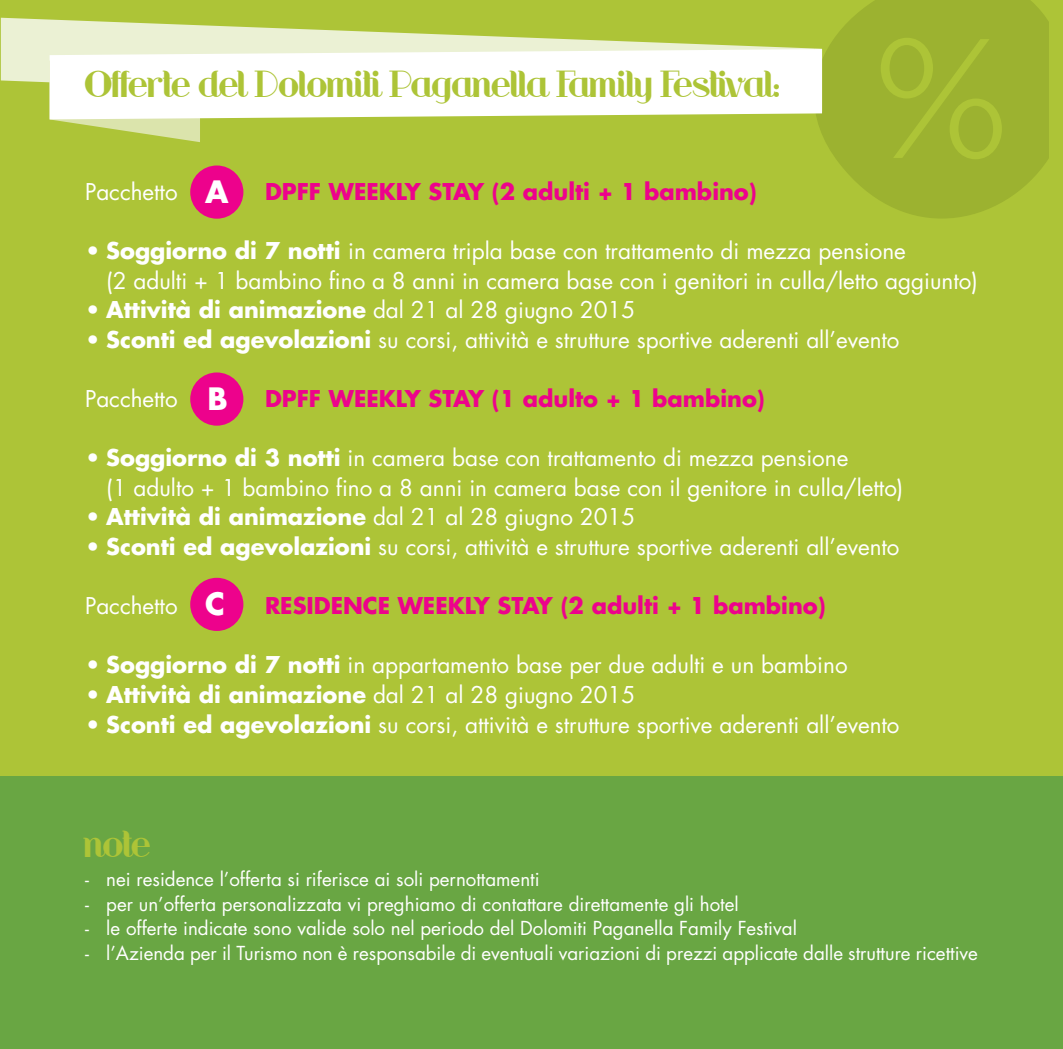
<style>
.page{position:relative;width:1063px;height:1049px;background:#fff}
.page>*{position:absolute;margin:0;border:0;box-sizing:border-box;transform-origin:0 0}
.t1{font:35px "Riot Squad";letter-spacing:-.015em;color:#adc437}
.t2{font:700 30px "Futura";color:#fff}
.t3{font:22.5px/29.8px "Futura";color:#fff}
.t4{font:700 22.5px "Futura";color:#fff}
.t5{font:700 22.5px "Futura";color:#ed028c}
.t6{font:18.75px "Futura";color:#fff}
.s1{font-weight:700}
.s2{font-weight:400}
</style>
<div class="page">
<div style="left:0;top:0;width:1063px;height:776px;background:#adc437"></div>
<svg style="left:817px;top:0;width:232px;height:219px;fill:#9cb230"></svg>
<svg style="left:881px;top:38px;width:121px;height:121px"></svg>
<div style="left:0;top:776px;width:1063px;height:273px;background:#69a643"></div>
<div style="left:190px;top:165px;width:53px;height:54px;background:#ed028c;border-radius:50%"></div>
<div style="left:190px;top:372px;width:53px;height:54px;background:#ed028c;border-radius:50%"></div>
<div style="left:190px;top:578px;width:53px;height:53px;background:#ed028c;border-radius:50%"></div>
<svg style="left:1px;top:18px;width:813px;height:93px;fill:#e8efcd"></svg>
<svg style="left:50px;top:119px;width:150px;height:23px"></svg>
<svg style="left:50px;top:49px;width:772px;height:70px;background:#fbfcf5"></svg>
<h1 class="t1" style="left:85px;top:65px;width:696px">Offerte del Dolomiti Paganella Family Festival:</h1>
<h2 class="t2" style="left:205px;top:178px;width:25px">A</h2>
<p class="t3" style="left:85px;top:179px;width:94px">Pacchetto</p>
<p class="t5" style="left:265px;top:181px;width:493px">DPFF WEEKLY STAY (2 adulti + 1 bambino)</p>
<p class="t3" style="left:106px;top:238px;width:873px;text-indent:-21px"><span class="s1">• Soggiorno di 7 notti</span> in camera tripla base con trattamento di mezza pensione<br>(2 adulti + 1 bambino fino a 8 anni in camera base con i genitori in culla/letto aggiunto)</p>
<p class="t4" style="left:85px;top:299px;width:552px">• Attività di animazione <span class="s2">dal 21 al 28 giugno 2015</span></p>
<p class="t3" style="left:85px;top:327px;width:816px"><span class="s1">• Sconti ed agevolazioni</span> su corsi, attività e strutture sportive aderenti all’evento</p>
<p class="t3" style="left:85px;top:386px;width:94px">Pacchetto</p>
<p class="t5" style="left:265px;top:388px;width:501px">DPFF WEEKLY STAY (1 adulto + 1 bambino)</p>
<p class="t3" style="left:106px;top:445px;width:799px;text-indent:-21px"><span class="s1">• Soggiorno di 3 notti</span> in camera base con trattamento di mezza pensione<br>(1 adulto + 1 bambino fino a 8 anni in camera base con il genitore in culla/letto)</p>
<p class="t4" style="left:85px;top:507px;width:552px">• Attività di animazione <span class="s2">dal 21 al 28 giugno 2015</span></p>
<p class="t3" style="left:85px;top:534px;width:816px"><span class="s1">• Sconti ed agevolazioni</span> su corsi, attività e strutture sportive aderenti all’evento</p>
<p class="t3" style="left:85px;top:593px;width:94px">Pacchetto</p>
<p class="t5" style="left:265px;top:595px;width:562px">RESIDENCE WEEKLY STAY (2 adulti + 1 bambino)</p>
<p class="t3" style="left:85px;top:652px;width:764px"><span class="s1">• Soggiorno di 7 notti</span> in appartamento base per due adulti e un bambino</p>
<p class="t4" style="left:85px;top:684px;width:552px">• Attività di animazione <span class="s2">dal 21 al 28 giugno 2015</span></p>
<p class="t3" style="left:85px;top:711px;width:816px"><span class="s1">• Sconti ed agevolazioni</span> su corsi, attività e strutture sportive aderenti all’evento</p>
<h2 class="t2" style="left:208px;top:385px;width:22px">B</h2>
<h2 class="t2" style="left:205px;top:590px;width:21px">C</h2>
<h1 class="t1" style="left:85px;top:825px;width:67px">note</h1>
<p class="t6" style="left:85px;top:871px;width:456px">- nei residence l’offerta si riferisce ai soli pernottamenti</p>
<p class="t6" style="left:85px;top:895px;width:655px">- per un’offerta personalizzata vi preghiamo di contattare direttamente gli hotel</p>
<p class="t6" style="left:85px;top:920px;width:713px">- le offerte indicate sono valide solo nel periodo del Dolomiti Paganella Family Festival</p>
<p class="t6" style="left:85px;top:944px;width:894px">- l’Azienda per il Turismo non è responsabile di eventuali variazioni di prezzi applicate dalle strutture ricettive</p>
</div>
